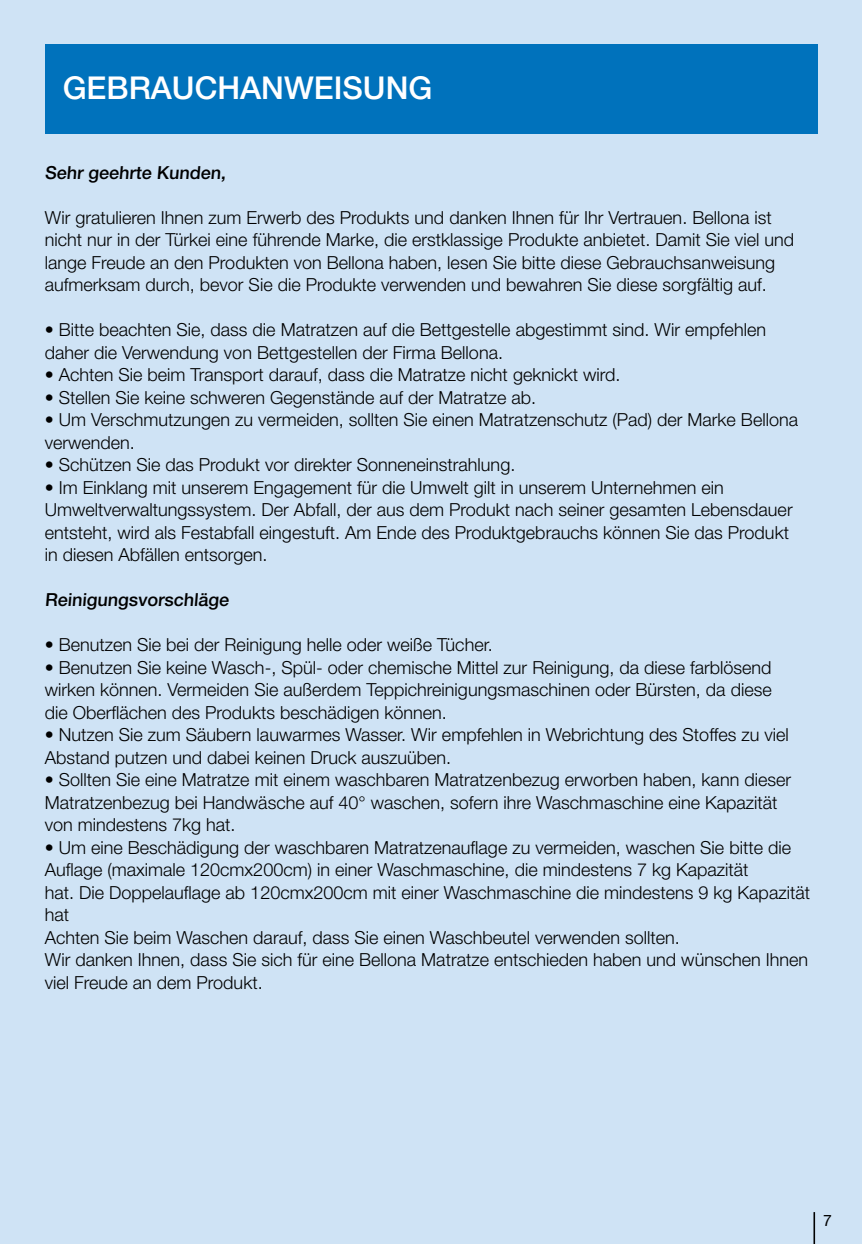
<style>
.page{position:relative;width:862px;height:1244px;background:#fff}
.page>*{position:absolute;margin:0;border:0;box-sizing:border-box;transform-origin:0 0}
.t1{font:500 31.5px "Helvetica Neue LT Pro";color:#fff}
.t2{font:300 18px/22.5px "Helvetica Neue LT Pro";color:#000}
.t3{font:500 18px "Helvetica Neue LT Pro";color:#000}
.t4{font:15.75px "Helvetica Neue LT Pro";color:#000}
</style>
<div class="page">
<div style="left:0;top:0;width:861px;height:1244px;background:#cfe3f5"></div>
<hr style="left:813px;top:1212px;width:1px;height:32px;background:#000">
<div style="left:45px;top:45px;width:771px;height:89px;background:#0072bc"></div>
<h1 class="t1" style="left:63px;top:69px;width:371px">GEBRAUCHANWEISUNG</h1>
<p class="t3" style="left:45px;top:162px;width:184px">Sehr geehrte Kunden,</p>
<p class="t2" style="left:45px;top:206px;width:750px">Wir gratulieren Ihnen zum Erwerb des Produkts und danken Ihnen für Ihr Vertrauen. Bellona ist nicht nur in der Türkei eine führende Marke, die erstklassige Produkte anbietet. Damit Sie viel und lange Freude an den Produkten von Bellona haben, lesen Sie bitte diese Gebrauchsanweisung aufmerksam durch, bevor Sie die Produkte verwenden und bewahren Sie diese sorgfältig auf.</p>
<p class="t2" style="left:45px;top:318px;width:722px">• Bitte beachten Sie, dass die Matratzen auf die Bettgestelle abgestimmt sind. Wir empfehlen daher die Verwendung von Bettgestellen der Firma Bellona.</p>
<p class="t2" style="left:45px;top:363px;width:577px">• Achten Sie beim Transport darauf, dass die Matratze nicht geknickt wird.</p>
<p class="t2" style="left:45px;top:386px;width:492px">• Stellen Sie keine schweren Gegenstände auf der Matratze ab.</p>
<p class="t2" style="left:45px;top:408px;width:754px">• Um Verschmutzungen zu vermeiden, sollten Sie einen Matratzenschutz (Pad) der Marke Bellona verwenden.</p>
<p class="t2" style="left:45px;top:453px;width:472px">• Schützen Sie das Produkt vor direkter Sonneneinstrahlung.</p>
<p class="t2" style="left:45px;top:476px;width:749px">• Im Einklang mit unserem Engagement für die Umwelt gilt in unserem Unternehmen ein Umweltverwaltungssystem. Der Abfall, der aus dem Produkt nach seiner gesamten Lebensdauer entsteht, wird als Festabfall eingestuft. Am Ende des Produktgebrauchs können Sie das Produkt in diesen Abfällen entsorgen.</p>
<p class="t3" style="left:45px;top:589px;width:187px">Reinigungsvorschläge</p>
<p class="t2" style="left:45px;top:633px;width:449px">• Benutzen Sie bei der Reinigung helle oder weiße Tücher.</p>
<p class="t2" style="left:45px;top:656px;width:728px;text-align:justify">• Benutzen Sie keine Wasch-, Spül- oder chemische Mittel zur Reinigung, da diese farblösend wirken können. Vermeiden Sie außerdem Teppichreinigungsmaschinen oder Bürsten, da diese die Oberflächen des Produkts beschädigen können.</p>
<p class="t2" style="left:45px;top:723px;width:745px">• Nutzen Sie zum Säubern lauwarmes Wasser. Wir empfehlen in Webrichtung des Stoffes zu viel<br>Abstand putzen und dabei keinen Druck auszuüben.</p>
<p class="t2" style="left:45px;top:768px;width:747px">• Sollten Sie eine Matratze mit einem waschbaren Matratzenbezug erworben haben, kann dieser<br>Matratzenbezug bei Handwäsche auf 40° waschen, sofern ihre Waschmaschine eine Kapazität von mindestens 7kg hat.</p>
<p class="t2" style="left:45px;top:836px;width:766px">• Um eine Beschädigung der waschbaren Matratzenauflage zu vermeiden, waschen Sie bitte die Auflage (maximale 120cmx200cm) in einer Waschmaschine, die mindestens 7 kg Kapazität<br>hat. Die Doppelauflage ab 120cmx200cm mit einer Waschmaschine die mindestens 9 kg Kapazität hat<br>Achten Sie beim Waschen darauf, dass Sie einen Waschbeutel verwenden sollten.<br>Wir danken Ihnen, dass Sie sich für eine Bellona Matratze entschieden haben und wünschen Ihnen viel Freude an dem Produkt.</p>
<p class="t4" style="left:822px;top:1210px;width:10px">7</p>
</div>
